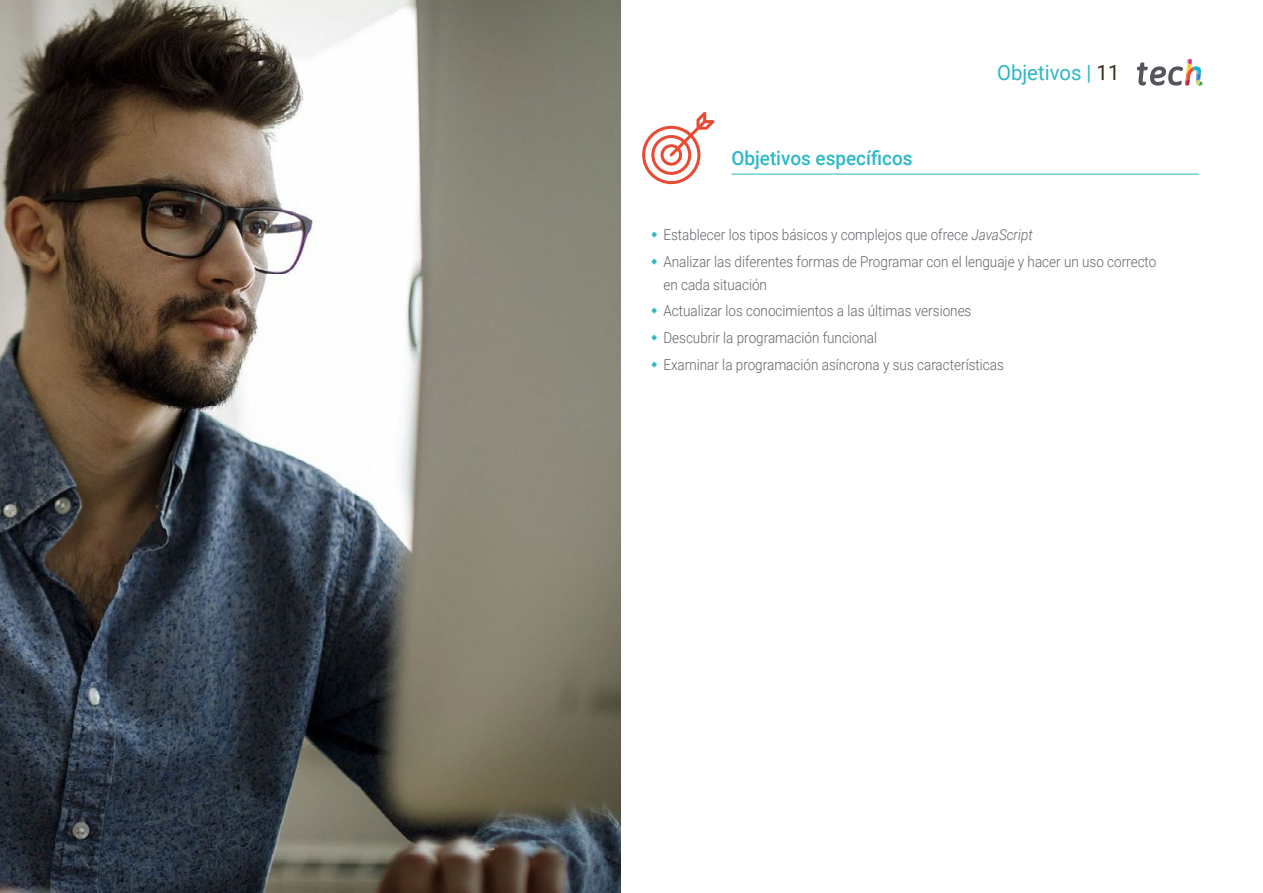
<style>
.page{position:relative;width:1263px;height:893px;background:#fff}
.page>*{position:absolute;margin:0;border:0;box-sizing:border-box;transform-origin:0 0}
.t1{font:21px "Roboto";color:#2db8c5}
.t2{font:500 19.5px "Roboto";color:#2db8c5}
.t3{font:300 15px/26.7px "Roboto";color:#61646a;scale:.9 1}
.s1{color:#312e20}
.s2{font-style:italic}
</style>
<div class="page">
<hr style="left:731px;top:174px;width:468px;height:1px;background:#2db8c5">
<img style="left:0;top:0;width:621px;height:893px">
<svg style="left:1137px;top:59px;width:65px;height:27px"></svg>
<svg style="left:642px;top:112px;width:72px;height:72px"></svg>
<h2 class="t2" style="left:731px;top:145px;width:183px">Objetivos específicos</h2>
<h1 class="t1" style="left:997px;top:57px;width:124px">Objetivos | <span class="s1">11</span></h1>
<p class="t3" style="left:663px;top:221px;width:549px">Establecer los tipos básicos y complejos que ofrece <span class="s2">JavaScript<br></span>Analizar las diferentes formas de Programar con el lenguaje y hacer un uso correcto</p>
<p class="t3" style="left:663px;top:270px;width:380px">en cada situación<br>Actualizar los conocimientos a las últimas versiones Descubrir la programación funcional<br>Examinar la programación asíncrona y sus características</p>
</div>
